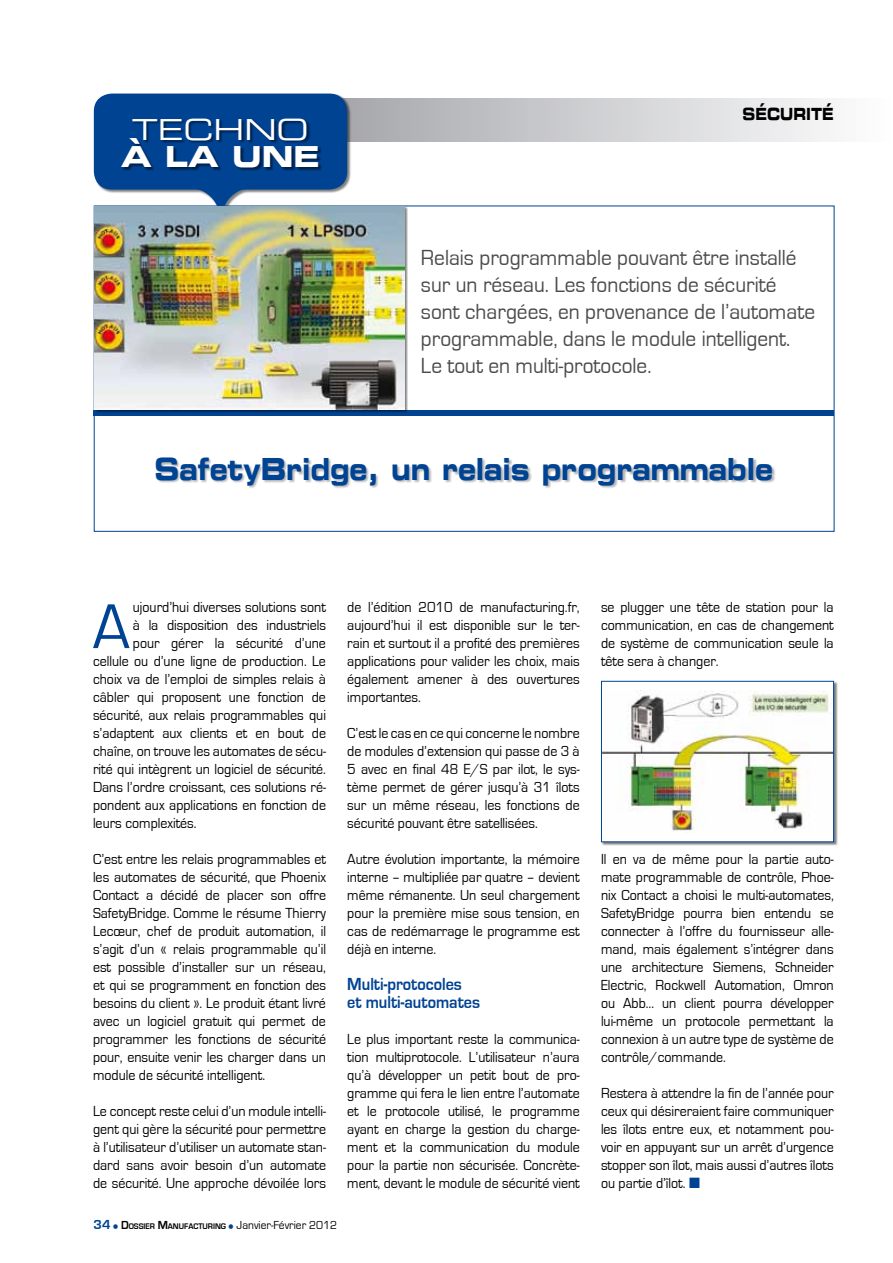
<style>
.page{position:relative;width:893px;height:1263px;background:#fff}
.page>*{position:absolute;margin:0;border:0;box-sizing:border-box;transform-origin:0 0}
.t1{font:65.55px "Eurostile";color:#004393;scale:.93 1}
.t2{font:30px "Eurostile Bold Extended Two";color:#004393;scale:.8 1}
.t3{font:28.5px "Eurostile Extended Two";color:#fff;scale:1.04 1}
.t4{font:28.5px "Eurostile Bold Extended Two";color:#fff}
.t5{font:22.5px/27px "Eurostile";color:#4b4b4d;scale:.95 1}
.t6{font:700 18px/18px "Eurostile";color:#004393;scale:.9 1}
.t7{font:16.5px "Eurostile Bold Extended Two";color:#000;scale:.75 1}
.t8{font:15px/18px "Eurostile";color:#000;text-align:justify;scale:.93 1}
.t9{font:12px "Eurostile";color:#000;scale:.95 1}
.s1{font-weight:700;font-size:13.5px;color:#004393}
.s2{font-size:16.5px;color:#004393}
.s3{font-weight:700}
.s4{font-weight:700;font-size:8.4px}
.s5{color:#004393}
</style>
<div class="page">
<div style="left:332px;top:99px;width:561px;height:42px;background:linear-gradient(to right,#a5a6aa,#fff)"></div>
<div style="left:94px;top:94px;width:258px;height:124px;background:#000;opacity:.5"></div>
<div style="left:94px;top:94px;width:253px;height:96px;background:#004393;border-radius:18px"></div>
<div style="left:122px;top:120px;width:200px;height:51px;background:#000;opacity:.5"></div>
<div style="left:94px;top:410px;width:740px;height:6px;background:#004393"></div>
<div style="left:601px;top:681px;width:237px;height:165px;background:#000;opacity:.5"></div>
<div style="left:601px;top:681px;width:232px;height:161px;background:#fff"></div>
<img style="left:603px;top:690px;width:229px;height:141px">
<div style="left:601px;top:681px;width:233px;height:161px;border:1px solid #004393"></div>
<div style="left:156px;top:458px;width:619px;height:31px;background:#000;opacity:.3"></div>
<div style="left:95px;top:207px;width:313px;height:206px;background:#000;opacity:.5"></div>
<img style="left:95px;top:206px;width:309px;height:203px">
<svg style="left:196px;top:160px;width:50px;height:55px"></svg>
<h3 class="t3" style="left:132px;top:110px;width:171px">TECHNO</h3>
<h3 class="t4" style="left:121px;top:137px;width:200px">à la une</h3>
<p class="t7" style="left:743px;top:103px;width:123px">sécurité</p>
<h3 class="t5" style="left:421px;top:244px;width:416px">Relais programmable pouvant être installé sur un réseau. Les fonctions de sécurité sont chargées, en provenance de l’automate programmable, dans le module intelligent.<br>Le tout en multi-protocole.</h3>
<h2 class="t2" style="left:155px;top:447px;width:774px">SafetyBridge, un relais programmable</h2>
<h1 class="t1" style="left:93px;top:591px;width:41px">A</h1>
<p class="t8" style="left:133px;top:598px;width:209px">ujourd’hui diverses solutions sont</p>
<p class="t8" style="left:133px;top:616px;width:209px">à la disposition des industriels</p>
<p class="t8" style="left:133px;top:634px;width:209px">pour gérer la sécurité d’une</p>
<p class="t8" style="left:93px;top:652px;width:252px">cellule ou d’une ligne de production. Le</p>
<p class="t8" style="left:93px;top:670px;width:252px">choix va de l’emploi de simples relais à</p>
<p class="t8" style="left:93px;top:688px;width:252px">câbler qui proposent une fonction de</p>
<p class="t8" style="left:93px;top:706px;width:252px">sécurité, aux relais programmables qui</p>
<p class="t8" style="left:93px;top:724px;width:252px">s’adaptent aux clients et en bout de</p>
<p class="t8" style="left:93px;top:742px;width:252px">chaîne, on trouve les automates de sécu-</p>
<p class="t8" style="left:93px;top:760px;width:252px">rité qui intègrent un logiciel de sécurité.</p>
<p class="t8" style="left:93px;top:778px;width:252px">Dans l’ordre croissant, ces solutions ré-</p>
<p class="t8" style="left:93px;top:796px;width:252px">pondent aux applications en fonction de</p>
<p class="t8" style="left:93px;top:814px;width:113px">leurs complexités.</p>
<p class="t8" style="left:93px;top:850px;width:252px">C’est entre les relais programmables et les automates de sécurité, que Phoenix Contact a décidé de placer son offre SafetyBridge. Comme le résume Thierry Lecœur, chef de produit automation, il s’agit d’un « relais programmable qu’il est possible d’installer sur un réseau, et qui se programment en fonction des besoins du client ». Le produit étant livré avec un logiciel gratuit qui permet de programmer les fonctions de sécurité pour, ensuite venir les charger dans un module de sécurité intelligent.</p>
<p class="t8" style="left:93px;top:1102px;width:252px">Le concept reste celui d’un module intelli&shy;gent qui gère la sécurité pour permettre à l’utilisateur d’utiliser un automate stan&shy;dard sans avoir besoin d’un automate de sécurité. Une approche dévoilée lors</p>
<p class="t8" style="left:347px;top:598px;width:251px">de l’édition 2010 de manufacturing.fr, aujourd’hui il est disponible sur le ter&shy;rain et surtout il a profité des premières applications pour valider les choix, mais également amener à des ouvertures importantes.</p>
<p class="t8" style="left:347px;top:724px;width:251px">C’est le cas en ce qui concerne le nombre de modules d’extension qui passe de 3 à 5 avec en final 48 E/S par ilot, le sys&shy;tème permet de gérer jusqu’à 31 îlots sur un même réseau, les fonctions de sécurité pouvant être satellisées.</p>
<p class="t8" style="left:347px;top:850px;width:251px">Autre évolution importante, la mémoire interne – multipliée par quatre – devient même rémanente. Un seul chargement pour la première mise sous tension, en cas de redémarrage le programme est déjà en interne.</p>
<p class="t6" style="left:347px;top:975px;width:149px">Multi-protocoles et multi-automates</p>
<p class="t8" style="left:347px;top:1030px;width:251px">Le plus important reste la communica&shy;tion multiprotocole. L’utilisateur n’aura qu’à développer un petit bout de pro&shy;gramme qui fera le lien entre l’automate et le protocole utilisé, le programme ayant en charge la gestion du charge&shy;ment et la communication du module pour la partie non sécurisée. Concrète&shy;ment, devant le module de sécurité vient</p>
<p class="t9" style="left:94px;top:1218px;width:258px"><span class="s1">34</span> <span class="s2">•</span> <span class="s3">D</span><span class="s4">OSSIER</span> <span class="s3">M</span><span class="s4">ANUFACTURING</span> <span class="s2">•</span> Janvier-Février 2012</p>
<p class="t8" style="left:601px;top:598px;width:252px">se plugger une tête de station pour la communication, en cas de changement de système de communication seule la tête sera à changer.</p>
<p class="t8" style="left:601px;top:850px;width:252px">Il en va de même pour la partie auto&shy;mate programmable de contrôle, Phoe&shy;nix Contact a choisi le multi-automates, SafetyBridge pourra bien entendu se connecter à l’offre du fournisseur alle&shy;mand, mais également s’intégrer dans une architecture Siemens, Schneider Electric, Rockwell Automation, Omron ou Abb… un client pourra développer lui-même un protocole permettant la connexion à un autre type de système de contrôle/commande.</p>
<p class="t8" style="left:601px;top:1084px;width:252px">Restera à attendre la fin de l’année pour ceux qui désireraient faire communiquer les îlots entre eux, et notamment pou&shy;voir en appuyant sur un arrêt d’urgence stopper son îlot, mais aussi d’autres îlots ou partie d’îlot. <span class="s5">■</span></p>
</div>
